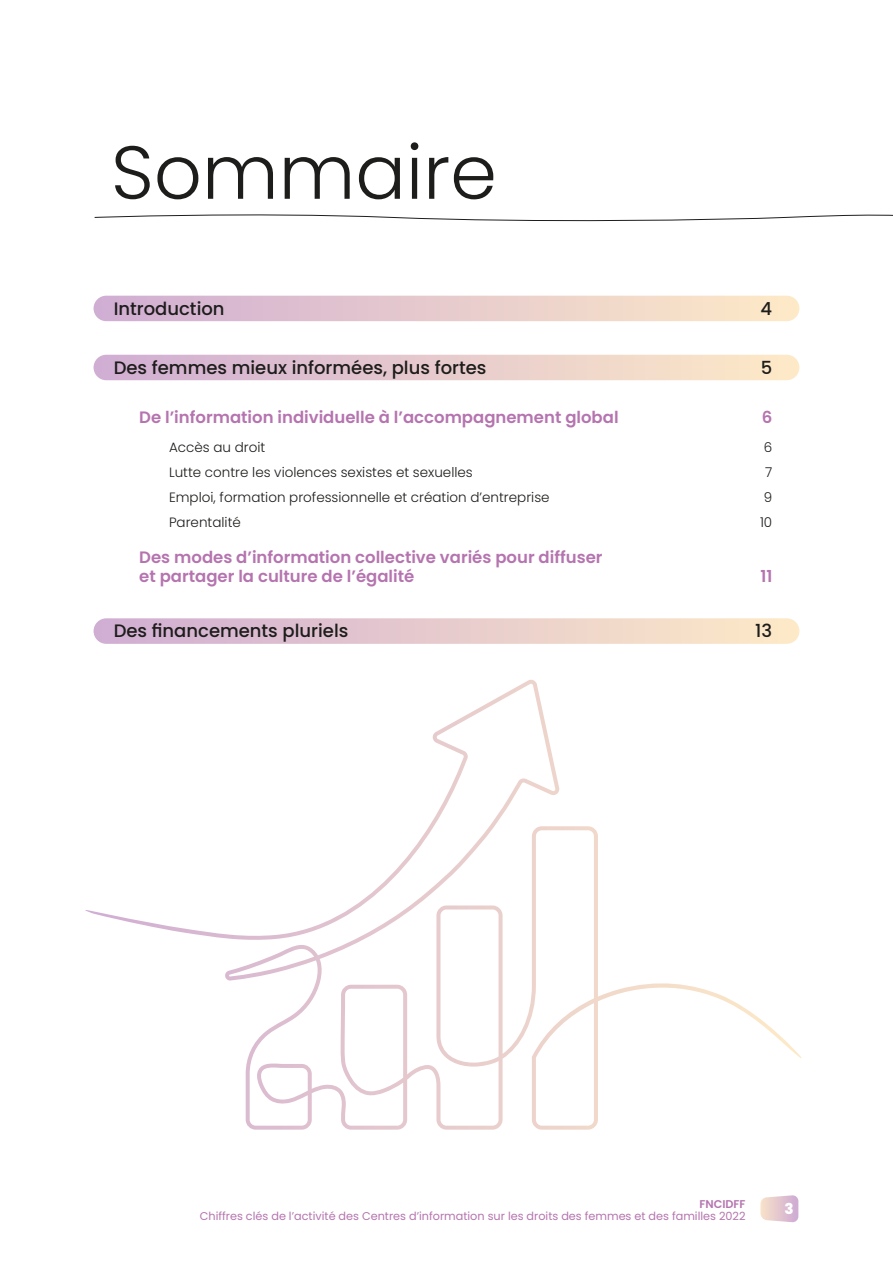
<style>
.page{position:relative;width:893px;height:1263px;background:#fff}
.page>*{position:absolute;margin:0;border:0;box-sizing:border-box;transform-origin:0 0}
.t1{font:300 75px "Poppins";color:#1d1d1b}
.t2{font:500 18px "Poppins";color:#1d1d1b}
.t3{font:600 16.5px/18.8px "Poppins";color:#b574af}
.t4{font:800 15px "Poppins";color:#fff}
.t5{font:300 13.5px "Poppins";color:#1d1d1b}
.t6{font:11.25px "Poppins";color:#b574af}
.t7{font:600 11.25px "Poppins";color:#b574af}
</style>
<div class="page">
<svg style="left:760px;top:1195px;width:38px;height:27px"></svg>
<svg style="left:94px;top:214px;width:799px;height:8px"></svg>
<div style="left:94px;top:296px;width:705px;height:25px;background:linear-gradient(to right,#d0add3,#feeac7);border-radius:13px"></div>
<div style="left:94px;top:355px;width:705px;height:25px;background:linear-gradient(to right,#d0add3,#feeac7);border-radius:13px"></div>
<div style="left:94px;top:618px;width:705px;height:26px;background:linear-gradient(to right,#d0add3,#feeac7);border-radius:13px"></div>
<svg style="left:85px;top:680px;width:717px;height:450px"></svg>
<h1 class="t1" style="left:111px;top:129px;width:387px">Sommaire</h1>
<p class="t2" style="left:114px;top:298px;width:112px">Introduction</p>
<p class="t2" style="left:761px;top:298px;width:13px">4</p>
<p class="t2" style="left:114px;top:358px;width:374px">Des femmes mieux informées, plus fortes</p>
<p class="t2" style="left:761px;top:358px;width:13px">5</p>
<p class="t3" style="left:139px;top:408px;width:481px">De l’information individuelle à l’accompagnement global</p>
<p class="t3" style="left:762px;top:408px;width:12px">6</p>
<p class="t5" style="left:169px;top:440px;width:98px">Accès au droit</p>
<p class="t5" style="left:764px;top:440px;width:10px">6</p>
<p class="t5" style="left:169px;top:465px;width:305px">Lutte contre les violences sexistes et sexuelles</p>
<p class="t5" style="left:765px;top:465px;width:9px">7</p>
<p class="t5" style="left:169px;top:490px;width:382px">Emploi, formation professionnelle et création d’entreprise</p>
<p class="t5" style="left:764px;top:490px;width:10px">9</p>
<p class="t5" style="left:169px;top:515px;width:73px">Parentalité</p>
<p class="t5" style="left:760px;top:515px;width:14px">10</p>
<p class="t3" style="left:139px;top:548px;width:465px">Des modes d’information collective variés pour diffuser et partager la culture de l’égalité</p>
<p class="t3" style="left:760px;top:567px;width:13px">11</p>
<p class="t2" style="left:114px;top:621px;width:236px">Des financements pluriels</p>
<p class="t2" style="left:755px;top:621px;width:18px">13</p>
<p class="t7" style="left:700px;top:1197px;width:47px">FNCIDFF</p>
<p class="t6" style="left:200px;top:1209px;width:547px">Chiffres clés de l’activité des Centres d’information sur les droits des femmes et des familles 2022</p>
<p class="t4" style="left:785px;top:1200px;width:11px">3</p>
</div>
